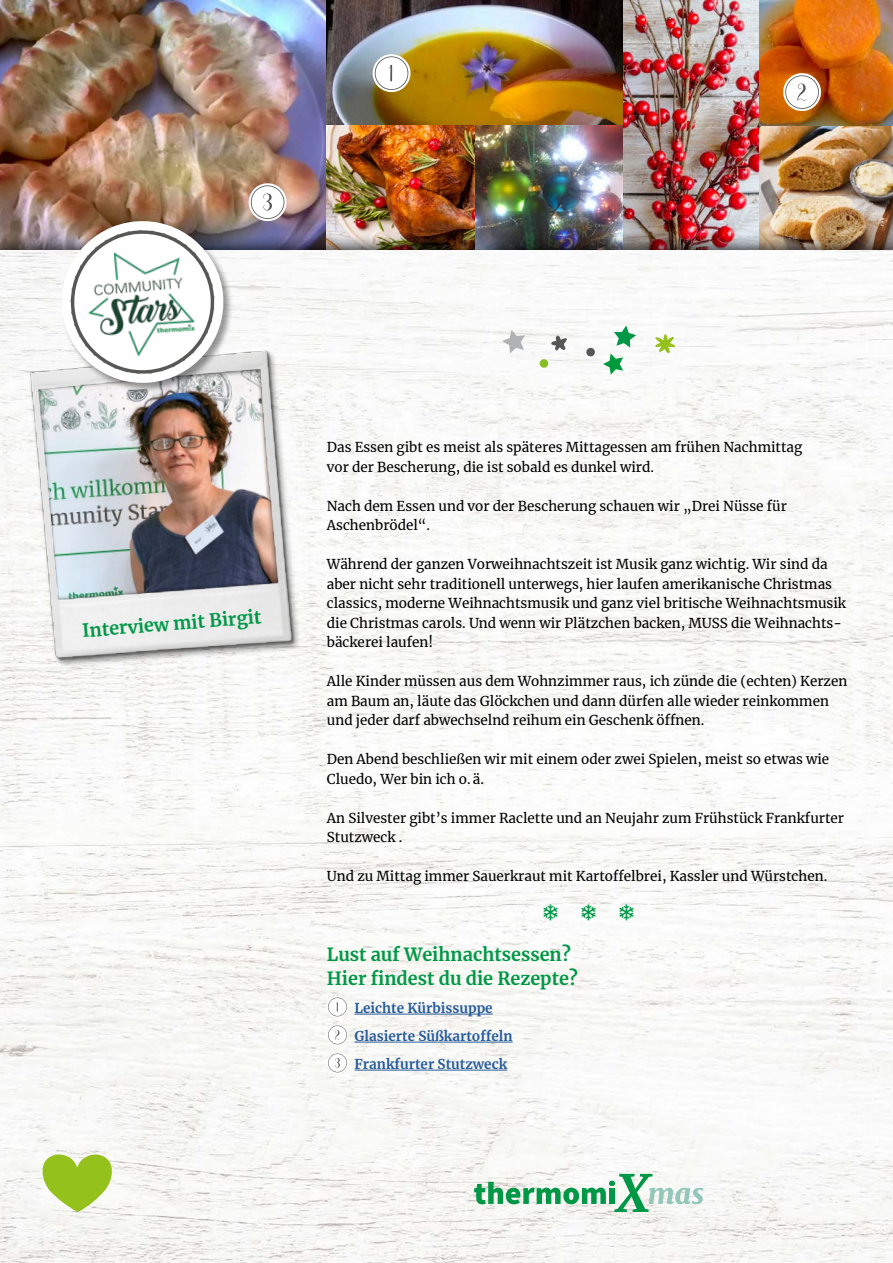
<style>
.page{position:relative;width:893px;height:1263px;background:#fff}
.page>*{position:absolute;margin:0;border:0;box-sizing:border-box;transform-origin:0 0}
.t1{font:22.5px "Arial Unicode MS";color:#009847}
.t2{font:700 18px/24px "Merriweather";color:#009847}
.t3{font:13.5px/19.5px "Merriweather";color:#000}
.t4{font:700 13.5px/28px "Merriweather";color:#275b9b}
</style>
<div class="page">
<img style="left:0;top:0;width:326px;height:232px">
<img style="left:326px;top:0;width:298px;height:125px">
<img style="left:0;top:0;width:1px;height:128px">
<img style="left:758px;top:0;width:135px;height:232px">
<img style="left:475px;top:125px;width:149px;height:107px">
<img style="left:624px;top:0;width:134px;height:232px">
<img style="left:326px;top:125px;width:149px;height:107px">
<img style="left:0;top:251px;width:893px;height:1012px">
<svg style="left:474px;top:1174px;width:229px;height:38px"></svg>
<hr style="left:354px;top:1014px;width:139px;height:1px;background:#275b9b">
<hr style="left:354px;top:1042px;width:159px;height:1px;background:#275b9b">
<hr style="left:354px;top:1070px;width:153px;height:1px;background:#275b9b">
<svg style="left:372px;top:53px;width:39px;height:40px"></svg>
<svg style="left:782px;top:72px;width:40px;height:40px"></svg>
<svg style="left:248px;top:182px;width:39px;height:40px"></svg>
<svg style="left:326px;top:996px;width:23px;height:22px"></svg>
<svg style="left:326px;top:1024px;width:23px;height:22px"></svg>
<svg style="left:326px;top:1052px;width:23px;height:22px"></svg>
<svg style="left:540px;top:359px;width:8px;height:9px"></svg>
<svg style="left:655px;top:334px;width:20px;height:19px"></svg>
<svg style="left:586px;top:348px;width:9px;height:8px"></svg>
<svg style="left:551px;top:335px;width:16px;height:15px"></svg>
<svg style="left:603px;top:325px;width:33px;height:50px"></svg>
<svg style="left:502px;top:330px;width:23px;height:23px"></svg>
<svg style="left:37px;top:1153px;width:80px;height:59px"></svg>
<img style="left:26px;top:338px;width:273px;height:348px">
<div style="left:61px;top:220px;width:173px;height:173px;background:#000;opacity:.4"></div>
<svg style="left:58px;top:218px;width:169px;height:168px"></svg>
<img style="left:79px;top:241px;width:123px;height:124px">
<h2 class="t2" style="left:81px;top:617px;width:181px;rotate:-4deg">Interview mit Birgit</h2>
<p class="t3" style="left:327px;top:437px;width:477px">Das Essen gibt es meist als späteres Mittagessen am frühen Nachmittag vor der Bescherung, die ist sobald es dunkel wird.</p>
<p class="t3" style="left:327px;top:495px;width:461px">Nach dem Essen und vor der Bescherung schauen wir „Drei Nüsse für<br>Aschenbrödel“.</p>
<p class="t3" style="left:327px;top:554px;width:521px">Während der ganzen Vorweihnachtszeit ist Musik ganz wichtig. Wir sind da aber nicht sehr traditionell unterwegs, hier laufen amerikanische Christmas classics, moderne Weihnachtsmusik und ganz viel britische Weihnachtsmusik die Christmas carols. Und wenn wir Plätzchen backen, MUSS die Weihnachts&shy;bäckerei laufen!</p>
<p class="t3" style="left:327px;top:671px;width:522px">Alle Kinder müssen aus dem Wohnzimmer raus, ich zünde die (echten) Kerzen am Baum an, läute das Glöckchen und dann dürfen alle wieder reinkommen und jeder darf abwechselnd reihum ein Geschenk öffnen.</p>
<p class="t3" style="left:327px;top:749px;width:504px">Den Abend beschließen wir mit einem oder zwei Spielen, meist so etwas wie<br>Cluedo, Wer bin ich o. ä.</p>
<p class="t3" style="left:327px;top:807px;width:519px">An Silvester gibt’s immer Raclette und an Neujahr zum Frühstück Frankfurter<br>Stutzweck .</p>
<p class="t3" style="left:327px;top:866px;width:502px">Und zu Mittag immer Sauerkraut mit Kartoffelbrei, Kassler und Würstchen.</p>
<h1 class="t1" style="left:543px;top:896px;width:93px">❅ ❅ ❅</h1>
<h2 class="t2" style="left:327px;top:942px;width:253px">Lust auf Weihnachtsessen?<br>Hier findest du die Rezepte?</h2>
<p class="t4" style="left:354px;top:994px;width:160px">Leichte Kürbissuppe<br>Glasierte Süßkartoffeln<br>Frankfurter Stutzweck</p>
</div>
